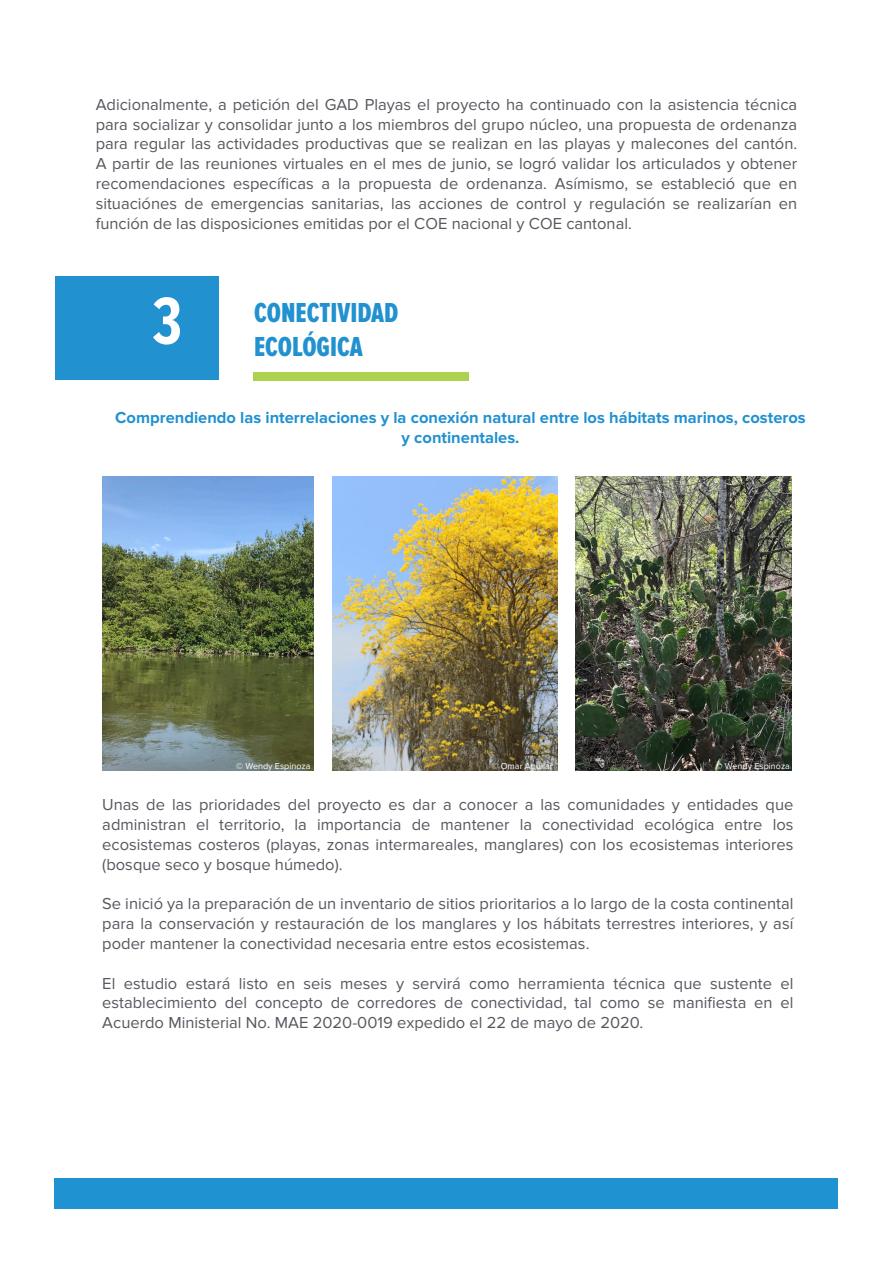
<style>
.page{position:relative;width:893px;height:1263px;background:#fff}
.page>*{position:absolute;margin:0;border:0;box-sizing:border-box;transform-origin:0 0}
.t1{font:700 69px "Proxima Nova Ex Cn";color:#fff}
.t2{font:28.5px "Proxima Nova Ex Cn Extrabld";color:#2191d0}
.t3{font:16.5px/19.8px "Proxima Nova";color:#55585f;text-align:justify}
.t4{font:16.5px/19.8px "Proxima Nova";color:#55585e;text-align:justify}
.t5{font:700 16.5px/19.8px "Proxima Nova";color:#2191d0;text-align:center}
.t6{font:9px "Proxima Nova";color:#fff}
</style>
<div class="page">
<div style="left:54px;top:1178px;width:783px;height:30px;background:#1f92d1"></div>
<div style="left:55px;top:276px;width:163px;height:103px;background:#2191d0"></div>
<div style="left:254px;top:372px;width:215px;height:8px;background:#add250"></div>
<img style="left:333px;top:476px;width:225px;height:295px">
<img style="left:102px;top:476px;width:212px;height:295px">
<img style="left:575px;top:476px;width:216px;height:295px">
<p class="t4" style="left:96px;top:95px;width:703px">Adicionalmente, a petición del GAD Playas el proyecto ha continuado con la asistencia técnica para socializar y consolidar junto a los miembros del grupo núcleo, una propuesta de ordenanza para regular las actividades productivas que se realizan en las playas y malecones del cantón.<br>A partir de las reuniones virtuales en el mes de junio, se logró validar los articulados y obtener recomendaciones específicas a la propuesta de ordenanza. Asímismo, se estableció que en situaciónes de emergencias sanitarias, las acciones de control y regulación se realizarían en función de las disposiciones emitidas por el COE nacional y COE cantonal.</p>
<p class="t1" style="left:152px;top:283px;width:32px">3</p>
<p class="t2" style="left:254px;top:297px;width:146px">CONECTIVIDAD</p>
<p class="t2" style="left:254px;top:331px;width:110px">ECOLÓGICA</p>
<p class="t5" style="left:115px;top:408px;width:692px">Comprendiendo las interrelaciones y la conexión natural entre los hábitats marinos, costeros y continentales.</p>
<p class="t6" style="left:236px;top:761px;width:76px">© Wendy Espinoza</p>
<p class="t6" style="left:491px;top:761px;width:63px">© Omar Aguilar</p>
<p class="t6" style="left:716px;top:761px;width:76px">© Wendy Espinoza</p>
<p class="t3" style="left:102px;top:795px;width:693px">Unas de las prioridades del proyecto es dar a conocer a las comunidades y entidades que administran el territorio, la importancia de mantener la conectividad ecológica entre los ecosistemas costeros (playas, zonas intermareales, manglares) con los ecosistemas interiores (bosque seco y bosque húmedo).</p>
<p class="t3" style="left:102px;top:894px;width:693px">Se inició ya la preparación de un inventario de sitios prioritarios a lo largo de la costa continental para la conservación y restauración de los manglares y los hábitats terrestres interiores, y así poder mantener la conectividad necesaria entre estos ecosistemas.</p>
<p class="t3" style="left:102px;top:973px;width:693px">El estudio estará listo en seis meses y servirá como herramienta técnica que sustente el establecimiento del concepto de corredores de conectividad, tal como se manifiesta en el Acuerdo Ministerial No. MAE 2020-0019 expedido el 22 de mayo de 2020.</p>
</div>
